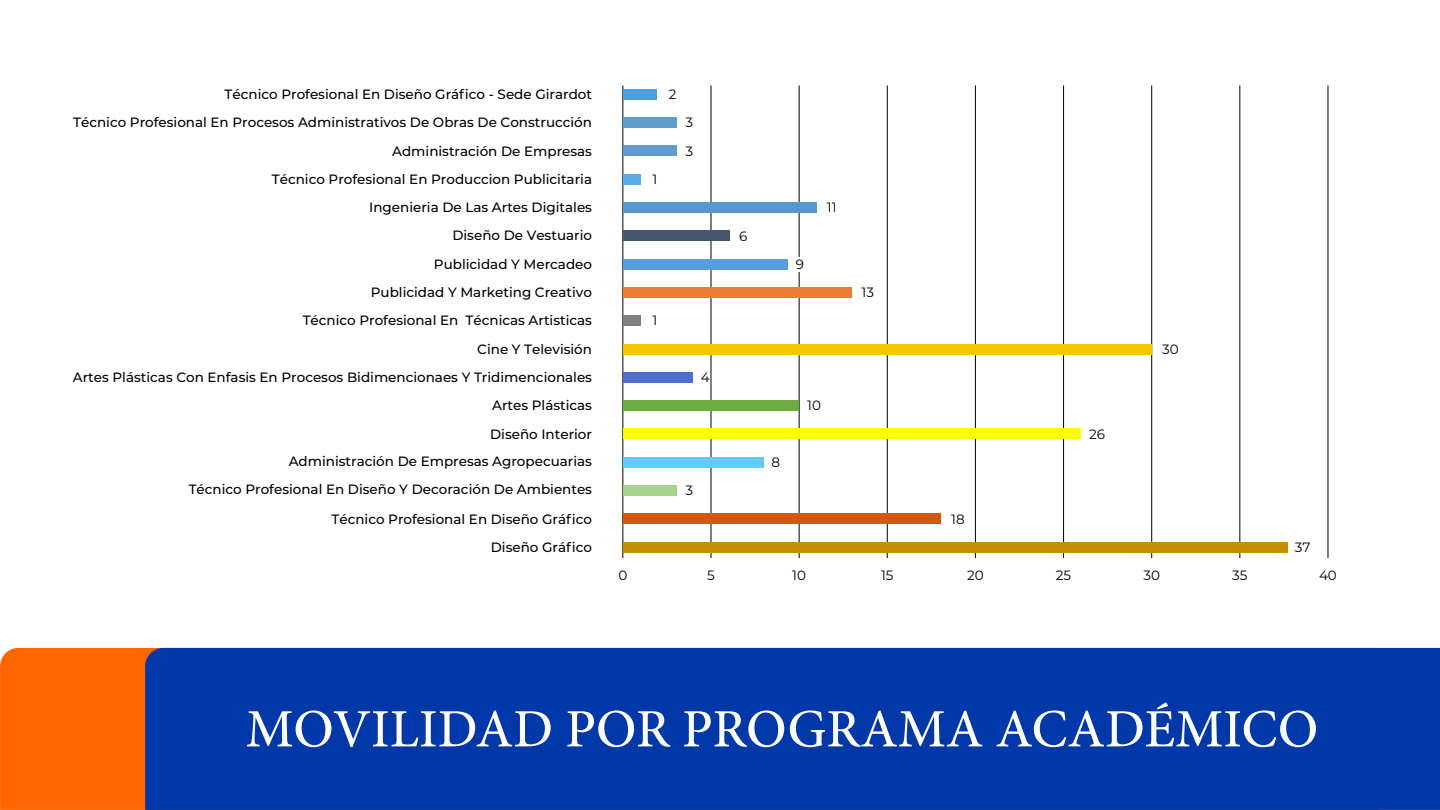
<style>
.page{position:relative;width:1440px;height:810px;background:#fff}
.page>*{position:absolute;margin:0;border:0;box-sizing:border-box;transform-origin:0 0}
.t1{font:500 54px "Minion Pro";color:#fff}
.t2{font:500 13.5px/28.2px "Montserrat";color:#000;text-align:right}
.t3{font:13.5px/28.3px "Montserrat";color:#000}
</style>
<div class="page">
<div style="left:0;top:648px;width:145px;height:162px;background:#f60"></div>
<div style="left:145px;top:648px;width:1295px;height:162px;background:#0038a8"></div>
<hr style="left:622px;top:85px;width:1px;height:473px;background:#000">
<hr style="left:711px;top:85px;width:1px;height:473px;background:#000">
<hr style="left:799px;top:85px;width:1px;height:473px;background:#000">
<hr style="left:887px;top:85px;width:1px;height:473px;background:#000">
<hr style="left:975px;top:85px;width:1px;height:473px;background:#000">
<hr style="left:1063px;top:85px;width:1px;height:473px;background:#000">
<hr style="left:1151px;top:85px;width:1px;height:473px;background:#000">
<hr style="left:1239px;top:85px;width:1px;height:473px;background:#000">
<hr style="left:1328px;top:85px;width:1px;height:473px;background:#000">
<div style="left:623px;top:89px;width:34px;height:10px;background:#509ee0"></div>
<div style="left:623px;top:117px;width:53px;height:11px;background:#5a9fc9"></div>
<div style="left:623px;top:146px;width:53px;height:10px;background:#5e9bd2"></div>
<div style="left:623px;top:174px;width:17px;height:10px;background:#5bace8"></div>
<div style="left:623px;top:202px;width:194px;height:11px;background:#5798d2"></div>
<div style="left:623px;top:231px;width:107px;height:10px;background:#46566f"></div>
<div style="left:623px;top:259px;width:164px;height:10px;background:#569ddb"></div>
<div style="left:623px;top:287px;width:228px;height:11px;background:#eb7c34"></div>
<div style="left:623px;top:316px;width:17px;height:10px;background:#7f7f7f"></div>
<div style="left:623px;top:344px;width:529px;height:10px;background:#f4c600"></div>
<div style="left:623px;top:372px;width:70px;height:11px;background:#4d6dd0"></div>
<div style="left:623px;top:400px;width:176px;height:11px;background:#6ead42"></div>
<div style="left:623px;top:429px;width:458px;height:10px;background:#fffe00"></div>
<div style="left:623px;top:457px;width:141px;height:10px;background:#67c9ff"></div>
<div style="left:623px;top:485px;width:53px;height:11px;background:#a7d18f"></div>
<div style="left:623px;top:514px;width:318px;height:10px;background:#d25908"></div>
<div style="left:623px;top:542px;width:665px;height:10px;background:#c68d00"></div>
<div style="left:792px;top:257px;width:16px;height:14px;background:#fff"></div>
<p class="t2" style="left:225px;top:80px;width:369px">Técnico Profesional En Diseño Gráfico - Sede Girardot</p>
<p class="t3" style="left:669px;top:80px;width:9px">2</p>
<p class="t2" style="left:73px;top:108px;width:520px">Técnico Profesional En Procesos Administrativos De Obras De Construcción Administración De Empresas<br>Técnico Profesional En Produccion Publicitaria<br>Ingenieria De Las Artes Digitales<br>Diseño De Vestuario<br>Publicidad Y Mercadeo<br>Publicidad Y Marketing Creativo<br>Técnico Profesional En Técnicas Artisticas</p>
<p class="t2" style="left:73px;top:334px;width:521px">Cine Y Televisión<br>Artes Plásticas Con Enfasis En Procesos Bidimencionaes Y Tridimencionales Artes Plásticas<br>Diseño Interior<br>Administración De Empresas Agropecuarias</p>
<p class="t2" style="left:189px;top:474px;width:405px;line-height:29.3px">Técnico Profesional En Diseño Y Decoración De Ambientes<br>Técnico Profesional En Diseño Gráfico</p>
<p class="t3" style="left:652px;top:165px;width:6px">1</p>
<p class="t3" style="left:686px;top:108px;width:9px">3<br>3</p>
<p class="t3" style="left:652px;top:306px;width:6px">1</p>
<p class="t3" style="left:701px;top:363px;width:10px">4</p>
<p class="t3" style="left:686px;top:476px;width:9px">3</p>
<p class="t3" style="left:739px;top:221px;width:10px">6</p>
<p class="t3" style="left:796px;top:249px;width:10px">9</p>
<p class="t3" style="left:827px;top:193px;width:11px">11</p>
<p class="t3" style="left:862px;top:278px;width:14px">13</p>
<p class="t3" style="left:772px;top:448px;width:10px">8</p>
<p class="t3" style="left:807px;top:391px;width:15px">10</p>
<p class="t3" style="left:951px;top:504px;width:15px">18</p>
<p class="t3" style="left:1089px;top:419px;width:17px">26</p>
<p class="t3" style="left:1162px;top:334px;width:18px">30</p>
<p class="t2" style="left:491px;top:533px;width:103px">Diseño Gráfico</p>
<p class="t3" style="left:1295px;top:533px;width:17px">37</p>
<p class="t3" style="left:618px;top:561px;width:10px">0</p>
<p class="t3" style="left:707px;top:561px;width:9px">5</p>
<p class="t3" style="left:792px;top:561px;width:15px">10</p>
<p class="t3" style="left:881px;top:561px;width:14px">15</p>
<p class="t3" style="left:967px;top:561px;width:18px">20</p>
<p class="t3" style="left:1056px;top:561px;width:17px">25</p>
<p class="t3" style="left:1143px;top:561px;width:18px">30</p>
<p class="t3" style="left:1232px;top:561px;width:17px">35</p>
<p class="t3" style="left:1319px;top:561px;width:19px">40</p>
<h1 class="t1" style="left:246px;top:693px;width:1074px">MOVILIDAD POR PROGRAMA ACADÉMICO</h1>
</div>
